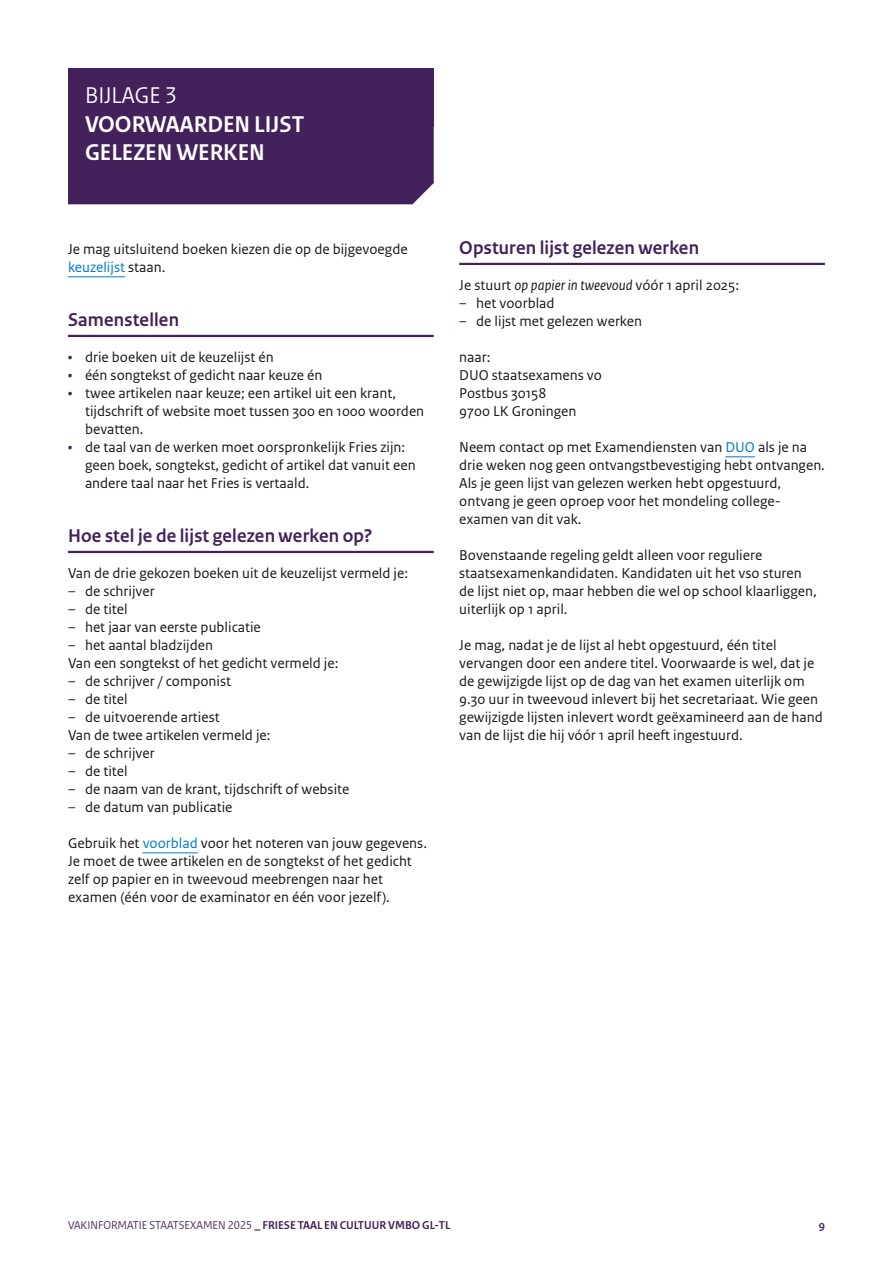
<style>
.page{position:relative;width:893px;height:1263px;background:#fff}
.page>*{position:absolute;margin:0;border:0;box-sizing:border-box;transform-origin:0 0}
.H3_bijlagekop-1b{font:700 24px/28.5px "Rijksoverheid Sans Heading";color:#fff}
.H2_bijlagekop-1a{font:24px "Rijksoverheid Sans Heading";color:#fff}
.H3_subkop_met_lijn{font:700 19.5px "Rijksoverheid Sans Heading";letter-spacing:.01em;color:#43225b}
.H4_subkop_met_lijn{font:700 19.5px "Rijksoverheid Sans Heading";letter-spacing:.01em;color:#43225b}
.P_bodytekst{font:15px/18px "Rijksoverheid Sans Text";color:#1a171c}
.t1{font:12px "Rijksoverheid Sans Heading";color:#43225b}
.t2{font:700 12px "Rijksoverheid Sans Heading";color:#43225b}
.s1{color:#007bc7}
.s2{font-weight:700;color:#43225b}
.s3{color:#43225b}
.s4{font-style:italic}
.s5{font-weight:700}
</style>
<div class="page">
<div style="left:68px;top:68px;width:366px;height:58px;background:#43225b"></div>
<div style="left:68px;top:126px;width:366px;height:78px;background:#43225b"></div>
<hr style="left:68px;top:276px;width:57px;height:1px;background:#007bc7">
<hr style="left:68px;top:335px;width:366px;height:2px;background:#43225b">
<hr style="left:68px;top:551px;width:366px;height:2px;background:#43225b">
<hr style="left:143px;top:852px;width:55px;height:1px;background:#007bc7">
<hr style="left:459px;top:263px;width:366px;height:2px;background:#43225b">
<hr style="left:725px;top:456px;width:30px;height:1px;background:#007bc7">
<h2 class="H2_bijlagekop-1a" style="left:85px;top:81px;width:93px">BIJLAGE 3</h2>
<h3 class="H3_bijlagekop-1b" style="left:85px;top:110px;width:221px">VOORWAARDEN LIJST<br>GELEZEN WERKEN</h3>
<p class="P_bodytekst" style="left:68px;top:241px;width:341px">Je mag uitsluitend boeken kiezen die op de bijgevoegde <span class="s1">keuzelijst</span> staan.</p>
<h4 class="H4_subkop_met_lijn" style="left:68px;top:309px;width:113px">Samenstellen</h4>
<p class="P_bodytekst" style="left:68px;top:349px;width:207px"><span class="s2">•</span> drie boeken uit de keuzelijst én</p>
<p class="P_bodytekst" style="left:68px;top:367px;width:256px"><span class="s2">•</span> één songtekst of gedicht naar keuze én</p>
<p class="P_bodytekst" style="left:85px;top:385px;width:341px;text-indent:-17px"><span class="s2">•</span> twee artikelen naar keuze; een artikel uit een krant, tijdschrift of website moet tussen 300 en 1000 woorden bevatten.</p>
<p class="P_bodytekst" style="left:85px;top:439px;width:332px;text-indent:-17px"><span class="s2">•</span> de taal van de werken moet oorspronkelijk Fries zijn: geen boek, songtekst, gedicht of artikel dat vanuit een andere taal naar het Fries is vertaald.</p>
<h3 class="H3_subkop_met_lijn" style="left:68px;top:525px;width:306px">Hoe stel je de lijst gelezen werken op?</h3>
<p class="P_bodytekst" style="left:68px;top:565px;width:342px">Van de drie gekozen boeken uit de keuzelijst vermeld je:</p>
<p class="P_bodytekst" style="left:68px;top:583px;width:88px"><span class="s3">–</span> de schrijver</p>
<p class="P_bodytekst" style="left:68px;top:601px;width:61px"><span class="s3">–</span> de titel</p>
<p class="P_bodytekst" style="left:68px;top:619px;width:194px"><span class="s3">–</span> het jaar van eerste publicatie</p>
<p class="P_bodytekst" style="left:68px;top:637px;width:146px"><span class="s3">–</span> het aantal bladzijden</p>
<p class="P_bodytekst" style="left:68px;top:655px;width:272px">Van een songtekst of het gedicht vermeld je:</p>
<p class="P_bodytekst" style="left:68px;top:673px;width:165px"><span class="s3">–</span> de schrijver / componist</p>
<p class="P_bodytekst" style="left:68px;top:691px;width:61px"><span class="s3">–</span> de titel</p>
<p class="P_bodytekst" style="left:68px;top:709px;width:153px"><span class="s3">–</span> de uitvoerende artiest</p>
<p class="P_bodytekst" style="left:68px;top:727px;width:204px">Van de twee artikelen vermeld je:</p>
<p class="P_bodytekst" style="left:68px;top:745px;width:88px"><span class="s3">–</span> de schrijver</p>
<p class="P_bodytekst" style="left:68px;top:763px;width:61px"><span class="s3">–</span> de titel</p>
<p class="P_bodytekst" style="left:68px;top:781px;width:283px"><span class="s3">–</span> de naam van de krant, tijdschrift of website</p>
<p class="P_bodytekst" style="left:68px;top:799px;width:166px"><span class="s3">–</span> de datum van publicatie</p>
<p class="P_bodytekst" style="left:68px;top:835px;width:360px">Gebruik het <span class="s1">voorblad</span> voor het noteren van jouw gegevens.</p>
<p class="P_bodytekst" style="left:68px;top:853px;width:345px">Je moet de twee artikelen en de songtekst of het gedicht zelf op papier en in tweevoud meebrengen naar het examen (één voor de examinator en één voor jezelf).</p>
<h3 class="H3_subkop_met_lijn" style="left:459px;top:237px;width:241px">Opsturen lijst gelezen werken</h3>
<p class="P_bodytekst" style="left:459px;top:277px;width:281px">Je stuurt <span class="s4">op papier in tweevoud</span> vóór 1 april 2025:</p>
<p class="P_bodytekst" style="left:459px;top:295px;width:97px"><span class="s3">–</span> het voorblad</p>
<p class="P_bodytekst" style="left:459px;top:313px;width:184px"><span class="s3">–</span> de lijst met gelezen werken</p>
<p class="P_bodytekst" style="left:459px;top:349px;width:33px">naar:</p>
<p class="P_bodytekst" style="left:459px;top:367px;width:144px">DUO staatsexamens vo</p>
<p class="P_bodytekst" style="left:459px;top:385px;width:89px">Postbus 30158</p>
<p class="P_bodytekst" style="left:459px;top:403px;width:119px">9700 LK Groningen</p>
<p class="P_bodytekst" style="left:459px;top:439px;width:367px">Neem contact op met Examendiensten van <span class="s1">DUO</span> als je na drie weken nog geen ontvangstbevestiging hebt ontvangen.<br>Als je geen lijst van gelezen werken hebt opgestuurd, ontvang je geen oproep voor het mondeling college&shy;examen van dit vak.</p>
<p class="P_bodytekst" style="left:459px;top:547px;width:359px">Bovenstaande regeling geldt alleen voor reguliere staatsexamenkandidaten. Kandidaten uit het vso sturen de lijst niet op, maar hebben die wel op school klaarliggen, uiterlijk op 1 april.</p>
<p class="P_bodytekst" style="left:459px;top:637px;width:365px">Je mag, nadat je de lijst al hebt opgestuurd, één titel vervangen door een andere titel. Voorwaarde is wel, dat je de gewijzigde lijst op de dag van het examen uiterlijk om 9.30 uur in tweevoud inlevert bij het secretariaat. Wie geen gewijzigde lijsten inlevert wordt geëxamineerd aan de hand van de lijst die hij vóór 1 april heeft ingestuurd.</p>
<p class="t1" style="left:68px;top:1218px;width:384px">VAKINFORMATIE STAATSEXAMEN 2025 <span class="s5">_ FRIESE TAAL EN CULTUUR VMBO GL-TL</span></p>
<p class="t2" style="left:819px;top:1219px;width:8px">9</p>
</div>
